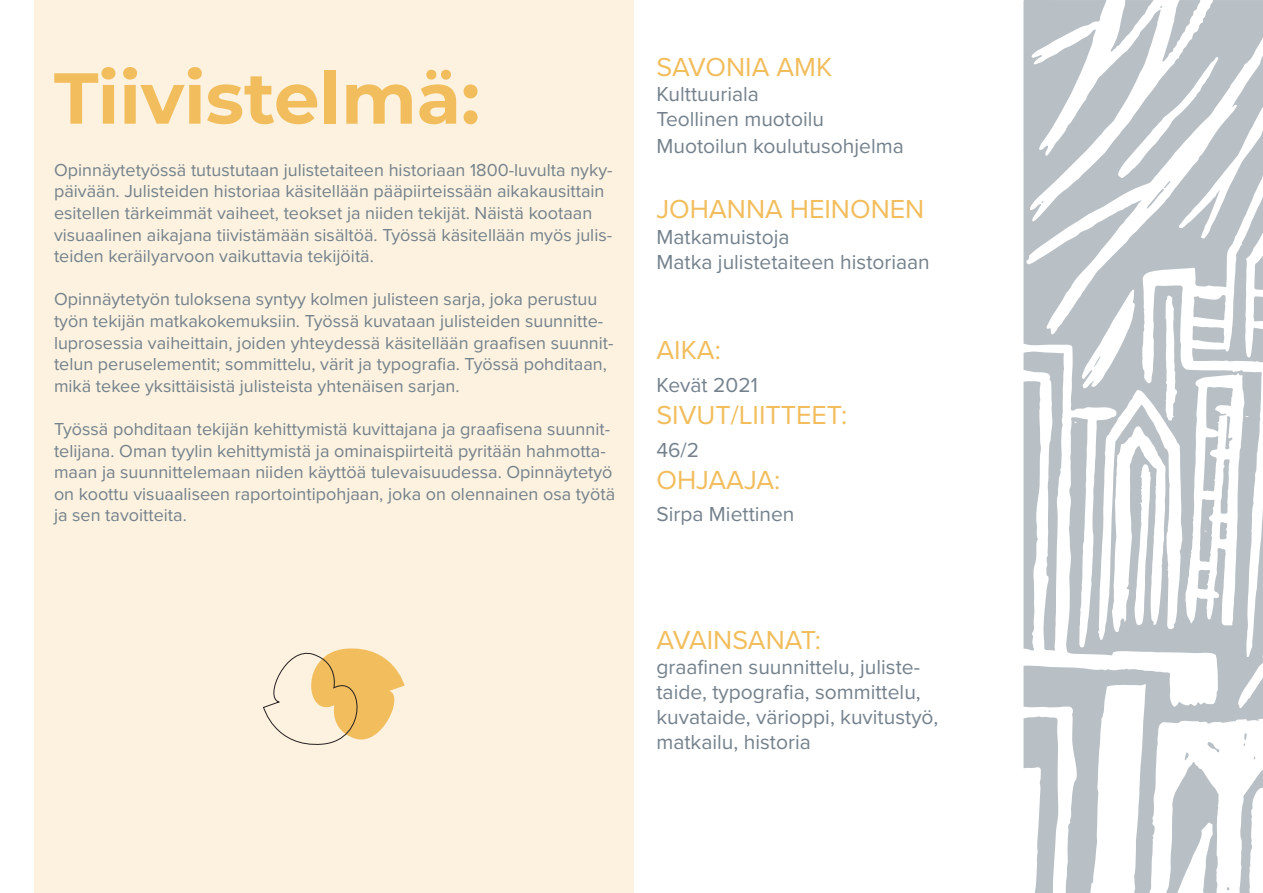
<style>
.page{position:relative;width:1263px;height:893px;background:#fff}
.page>*{position:absolute;margin:0;border:0;box-sizing:border-box;transform-origin:0 0}
.t1{font:700 72px "Montserrat";color:#f2bd5c}
.bodycopy{font:27px "Proxima Nova";color:#f2bd5c}
.bodycopy-2{font:21px/25.2px "Proxima Nova";color:#74818c}
.ingressi{font:21px "Proxima Nova";color:#74818c}
.t2{font:18px/21.6px "Proxima Nova";color:#74818c}
</style>
<div class="page">
<div style="left:34px;top:0;width:600px;height:893px;background:#fcf2df"></div>
<svg style="left:1023px;top:0;width:240px;height:893px;fill:#b9c0c5"></svg>
<svg style="left:1023px;top:716px;width:35px;height:177px"></svg>
<svg style="left:1023px;top:351px;width:41px;height:300px"></svg>
<svg style="left:1239px;top:770px;width:24px;height:123px"></svg>
<svg style="left:1110px;top:0;width:43px;height:52px"></svg>
<svg style="left:1193px;top:295px;width:33px;height:25px"></svg>
<svg style="left:1192px;top:326px;width:32px;height:17px"></svg>
<svg style="left:1166px;top:742px;width:53px;height:151px"></svg>
<svg style="left:1253px;top:756px;width:3px;height:4px"></svg>
<svg style="left:1243px;top:733px;width:4px;height:13px"></svg>
<svg style="left:1160px;top:0;width:41px;height:62px"></svg>
<svg style="left:1146px;top:181px;width:24px;height:28px"></svg>
<svg style="left:1198px;top:570px;width:12px;height:20px"></svg>
<svg style="left:1199px;top:387px;width:34px;height:175px"></svg>
<svg style="left:1254px;top:246px;width:9px;height:44px"></svg>
<svg style="left:1252px;top:296px;width:11px;height:26px"></svg>
<svg style="left:1094px;top:355px;width:7px;height:12px"></svg>
<svg style="left:263px;top:648px;width:142px;height:97px"></svg>
<p class="t1" style="left:54px;top:46px;width:427px">Tiivistelmä:</p>
<p class="t2" style="left:54px;top:158px;width:560px">Opinnäytetyössä tutustutaan julistetaiteen historiaan 1800-luvulta nyky&shy;päivään. Julisteiden historiaa käsitellään pääpiirteissään aikakausittain esitellen tärkeimmät vaiheet, teokset ja niiden tekijät. Näistä kootaan visuaalinen aikajana tiivistämään sisältöä. Työssä käsitellään myös julis&shy;teiden keräilyarvoon vaikuttavia tekijöitä.</p>
<p class="t2" style="left:54px;top:288px;width:561px">Opinnäytetyön tuloksena syntyy kolmen julisteen sarja, joka perustuu työn tekijän matkakokemuksiin. Työssä kuvataan julisteiden suunnitte&shy;luprosessia vaiheittain, joiden yhteydessä käsitellään graafisen suunnit&shy;telun peruselementit; sommittelu, värit ja typografia. Työssä pohditaan, mikä tekee yksittäisistä julisteista yhtenäisen sarjan.</p>
<p class="t2" style="left:54px;top:417px;width:563px">Työssä pohditaan tekijän kehittymistä kuvittajana ja graafisena suunnit&shy;telijana. Oman tyylin kehittymistä ja ominaispiirteitä pyritään hahmotta&shy;maan ja suunnittelemaan niiden käyttöä tulevaisuudessa. Opinnäytetyö on koottu visuaaliseen raportointipohjaan, joka on olennainen osa työtä ja sen tavoitteita.</p>
<p class="bodycopy" style="left:656px;top:46px;width:177px">SAVONIA AMK</p>
<p class="ingressi" style="left:656px;top:78px;width:104px">Kulttuuriala</p>
<p class="ingressi" style="left:656px;top:103px;width:169px">Teollinen muotoilu</p>
<p class="ingressi" style="left:656px;top:130px;width:249px">Muotoilun koulutusohjelma</p>
<p class="bodycopy" style="left:656px;top:189px;width:269px">JOHANNA HEINONEN</p>
<p class="bodycopy-2" style="left:656px;top:223px;width:135px">Matkamuistoja</p>
<p class="bodycopy-2" style="left:656px;top:248px;width:275px">Matka julistetaiteen historiaan</p>
<p class="bodycopy" style="left:656px;top:330px;width:66px">AIKA:</p>
<p class="bodycopy-2" style="left:656px;top:371px;width:103px">Kevät 2021</p>
<p class="bodycopy" style="left:656px;top:395px;width:192px">SIVUT/LIITTEET:</p>
<p class="bodycopy-2" style="left:656px;top:436px;width:44px">46/2</p>
<p class="bodycopy" style="left:656px;top:460px;width:125px">OHJAAJA:</p>
<p class="bodycopy-2" style="left:656px;top:501px;width:140px">Sirpa Miettinen</p>
<p class="bodycopy" style="left:656px;top:619px;width:166px">AVAINSANAT:</p>
<p class="bodycopy-2" style="left:656px;top:653px;width:283px">graafinen suunnittelu, juliste&shy;taide, typografia, sommittelu, kuvataide, värioppi, kuvitustyö, matkailu, historia</p>
</div>
